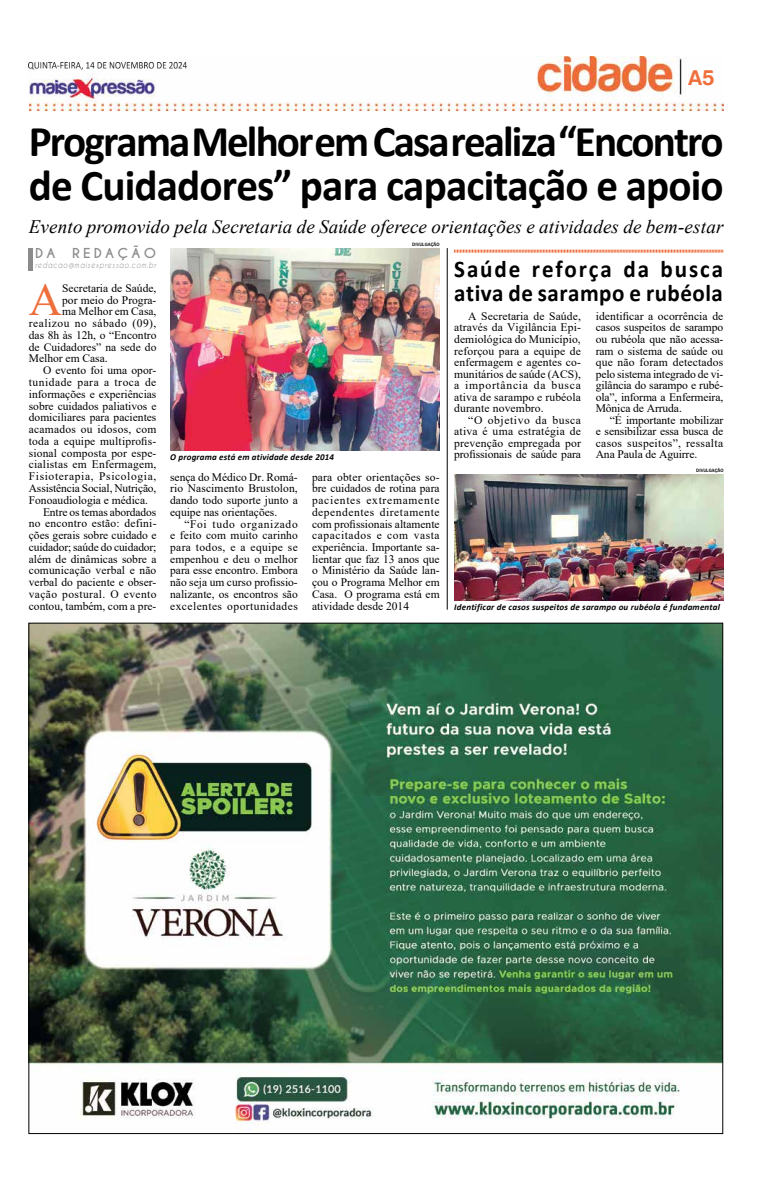
<style>
.page{position:relative;width:780px;height:1191px;background:#fff}
.page>*{position:absolute;margin:0;border:0;box-sizing:border-box;transform-origin:0 0}
.t1{font:46.2px "Times New Roman";color:#ef6f3c}
.t2{font:700 44px/44px "Calibri";letter-spacing:-.045em;color:#000}
.t3{font:700 24px/24px "Calibri";letter-spacing:.02em;color:#000;scale:.96 1}
.t4{font:22px "Harabara";color:#ef6f3c}
.t5{font:italic 19px "Times New Roman";letter-spacing:.01em;color:#000}
.t6{font:700 12.9px "Caviar Dreams";letter-spacing:.24em;color:#8b8b8b;scale:1.04 1}
.t7{font:11.5px/11.5px "Times New Roman";color:#000;text-align:justify}
.t8{font:11.5px "Times New Roman";letter-spacing:.02em;color:#000}
.t9{font:11.5px "Times New Roman";letter-spacing:.045em;color:#000}
.t10{font:11.5px "Times New Roman";letter-spacing:.055em;color:#000}
.t11{font:11.5px "Times New Roman";letter-spacing:.035em;color:#000}
.t12{font:11.5px "Times New Roman";letter-spacing:.025em;color:#000}
.t13{font:italic 700 9px "Calibri";letter-spacing:.02em;color:#000}
.t14{font:italic 8.3px "Caviar Dreams";letter-spacing:.11em;color:#8b8b8b;scale:.83 1}
.t15{font:500 4.9px "Franklin Gothic";color:#000}
</style>
<div class="page">
<img style="left:29px;top:57px;width:694px;height:54px">
<img style="left:29px;top:62px;width:158px;height:7px">
<hr style="left:29px;top:248px;width:4px;height:23px;background:#8b8b8b">
<img style="left:170px;top:248px;width:269px;height:203px">
<img style="left:30px;top:624px;width:691px;height:506px">
<svg style="left:454px;top:250px;width:269px;height:3px"></svg>
<hr style="left:447px;top:248px;width:1px;height:361px;background:#000">
<img style="left:454px;top:474px;width:269px;height:126px">
<h3 class="t4" style="left:688px;top:66px;width:28px">A5</h3>
<h2 class="t2" style="left:29px;top:119px;width:696px">Programa Melhor em Casa realiza “Encontro de Cuidadores” para capacitação e apoio</h2>
<h3 class="t5" style="left:29px;top:214px;width:696px">Evento promovido pela Secretaria de Saúde oferece orientações e atividades de bem-estar</h3>
<p class="t6" style="left:35px;top:245px;width:21px">DA</p>
<p class="t6" style="left:72px;top:245px;width:82px">REDAÇÃO</p>
<p class="t14" style="left:35px;top:260px;width:147px">redacao@maisexpressao.com.br</p>
<h1 class="t1" style="left:29px;top:267px;width:35px">A</h1>
<p class="t7" style="left:62px;top:282px;width:96px">Secretaria de Saúde,</p>
<p class="t7" style="left:62px;top:294px;width:96px">por meio do Progra-</p>
<p class="t7" style="left:62px;top:305px;width:96px">ma Melhor em Casa,</p>
<p class="t9" style="left:29px;top:315px;width:129px">realizou no sábado (09),</p>
<p class="t7" style="left:29px;top:329px;width:129px">das 8h às 12h, o “Encontro</p>
<p class="t7" style="left:29px;top:341px;width:129px">de Cuidadores” na sede do</p>
<p class="t7" style="left:29px;top:352px;width:80px">Melhor em Casa.</p>
<p class="t7" style="left:43px;top:364px;width:115px">O evento foi uma opor-</p>
<p class="t9" style="left:29px;top:374px;width:129px">tunidade para a troca de</p>
<p class="t7" style="left:29px;top:388px;width:129px">informações e experiências</p>
<p class="t7" style="left:29px;top:399px;width:129px">sobre cuidados paliativos e</p>
<p class="t7" style="left:29px;top:411px;width:129px">domiciliares para pacientes</p>
<p class="t12" style="left:29px;top:421px;width:129px">acamados ou idosos, com</p>
<p class="t7" style="left:29px;top:435px;width:129px">toda a equipe multiprofis-</p>
<p class="t7" style="left:29px;top:446px;width:129px">sional composta por espe-</p>
<p class="t8" style="left:29px;top:456px;width:129px">cialistas em Enfermagem,</p>
<p class="t10" style="left:29px;top:468px;width:129px">Fisioterapia, Psicologia,</p>
<p class="t7" style="left:29px;top:482px;width:129px">Assistência Social, Nutrição,</p>
<p class="t7" style="left:29px;top:494px;width:121px">Fonoaudiologia e médica.</p>
<p class="t7" style="left:43px;top:505px;width:115px">Entre os temas abordados</p>
<p class="t8" style="left:29px;top:515px;width:129px">no encontro estão: defini-</p>
<p class="t7" style="left:29px;top:529px;width:129px">ções gerais sobre cuidado e</p>
<p class="t7" style="left:29px;top:541px;width:129px">cuidador; saúde do cuidador;</p>
<p class="t7" style="left:29px;top:552px;width:129px">além de dinâmicas sobre a</p>
<p class="t7" style="left:29px;top:564px;width:129px">comunicação verbal e não</p>
<p class="t7" style="left:29px;top:576px;width:129px">verbal do paciente e obser-</p>
<p class="t11" style="left:29px;top:586px;width:129px">vação postural. O evento</p>
<p class="t7" style="left:29px;top:600px;width:129px">contou, também, com a pre-</p>
<p class="t15" style="left:412px;top:241px;width:29px">DIVULGAÇÃO</p>
<p class="t13" style="left:170px;top:450px;width:165px">O programa está em atividade desde 2014</p>
<p class="t7" style="left:170px;top:470px;width:129px">sença do Médico Dr. Romá&shy;rio Nascimento Brustolon, dando todo suporte junto a equipe nas orientações.</p>
<p class="t7" style="left:170px;top:517px;width:129px;text-indent:14px">“Foi tudo organizado e feito com muito carinho para todos, e a equipe se empenhou e deu o melhor para esse encontro. Embora não seja um curso profissio&shy;nalizante, os encontros são excelentes oportunidades</p>
<p class="t7" style="left:312px;top:470px;width:129px">para obter orientações so&shy;bre cuidados de rotina para pacientes extremamente dependentes diretamente com profissionais altamente capacitados e com vasta experiência. Importante sa&shy;lientar que faz 13 anos que o Ministério da Saúde lan&shy;çou o Programa Melhor em Casa. O programa está em atividade desde 2014</p>
<h3 class="t3" style="left:454px;top:257px;width:281px">Saúde reforça da busca ativa de sarampo e rubéola</h3>
<p class="t7" style="left:454px;top:310px;width:128px;text-indent:14px">A Secretaria de Saúde, através da Vigilância Epi&shy;demiológica do Município, reforçou para a equipe de enfermagem e agentes co&shy;munitários de saúde (ACS), a importância da busca ativa de sarampo e rubéola durante novembro.</p>
<p class="t7" style="left:454px;top:413px;width:128px;text-indent:14px">“O objetivo da busca ativa é uma estratégia de prevenção empregada por profissionais de saúde para</p>
<p class="t7" style="left:595px;top:310px;width:129px">identificar a ocorrência de casos suspeitos de sarampo ou rubéola que não acessa&shy;ram o sistema de saúde ou que não foram detectados pelo sistema integrado de vi&shy;gilância do sarampo e rubé&shy;ola”, informa a Enfermeira, Mônica de Arruda.</p>
<p class="t7" style="left:595px;top:413px;width:129px;text-indent:14px">“É importante mobilizar e sensibilizar essa busca de casos suspeitos”, ressalta Ana Paula de Aguirre.</p>
<p class="t15" style="left:696px;top:467px;width:29px">DIVULGAÇÃO</p>
<p class="t13" style="left:454px;top:600px;width:267px">Identificar de casos suspeitos de sarampo ou rubéola é fundamental</p>
</div>
